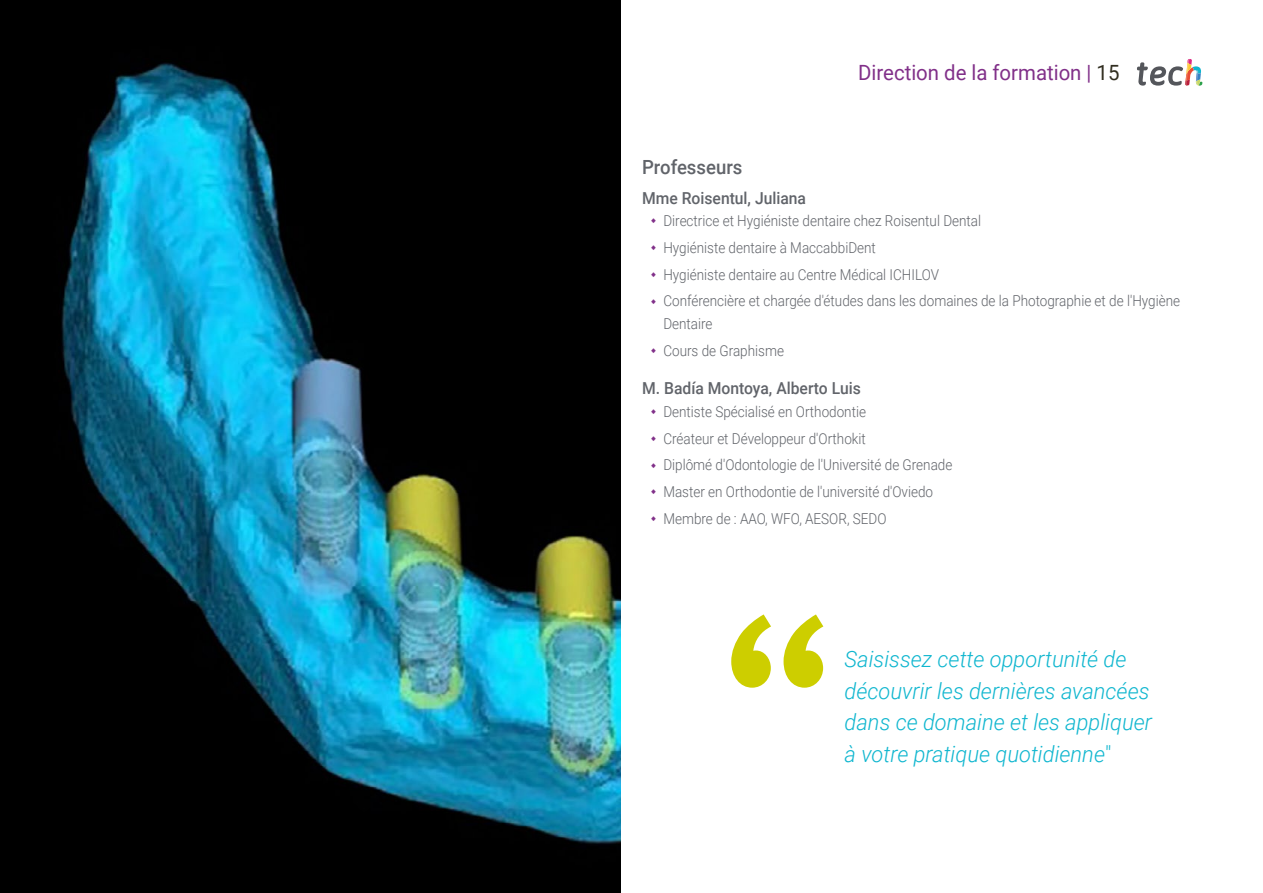
<style>
.page{position:relative;width:1263px;height:893px;background:#fff}
.page>*{position:absolute;margin:0;border:0;box-sizing:border-box;transform-origin:0 0}
.t1{font:italic 300 22.5px/31.5px "Roboto";color:#0fb6cf}
.t2{font:21px "Roboto";color:#813089}
.t3{font:500 19.5px "Roboto";color:#61646a;scale:.95 1}
.t4{font:500 16.5px "Roboto";color:#61646a;scale:.95 1}
.t5{font:300 15px/26.7px "Roboto";color:#61646a;scale:.9 1}
.s1{color:#312e20}
.s2{font-style:normal}
</style>
<div class="page">
<svg style="left:1137px;top:59px;width:65px;height:27px"></svg>
<img style="left:0;top:0;width:621px;height:893px">
<svg style="left:731px;top:614px;width:92px;height:74px"></svg>
<h2 class="t2" style="left:858px;top:57px;width:263px">Direction de la formation | <span class="s1">15</span></h2>
<h3 class="t3" style="left:642px;top:154px;width:107px">Professeurs</h3>
<p class="t4" style="left:642px;top:186px;width:174px">Mme Roisentul, Juliana</p>
<p class="t5" style="left:663px;top:207px;width:576px">Directrice et Hygiéniste dentaire chez Roisentul Dental<br>Hygiéniste dentaire à MaccabbiDent<br>Hygiéniste dentaire au Centre Médical ICHILOV<br>Conférencière et chargée d'études dans les domaines de la Photographie et de l'Hygiène</p>
<p class="t5" style="left:663px;top:310px;width:135px">Dentaire<br>Cours de Graphisme</p>
<p class="t4" style="left:642px;top:377px;width:232px">M. Badía Montoya, Alberto Luis</p>
<p class="t5" style="left:663px;top:397px;width:323px">Dentiste Spécialisé en Orthodontie<br>Créateur et Développeur d'Orthokit<br>Diplômé d'Odontologie de l'Université de Grenade Master en Orthodontie de l'université d'Oviedo Membre de : AAO, WFO, AESOR, SEDO</p>
<h1 class="t1" style="left:845px;top:643px;width:309px">Saisissez cette opportunité de découvrir les dernières avancées dans ce domaine et les appliquer à votre pratique quotidienne<span class="s2">"</span></h1>
</div>
